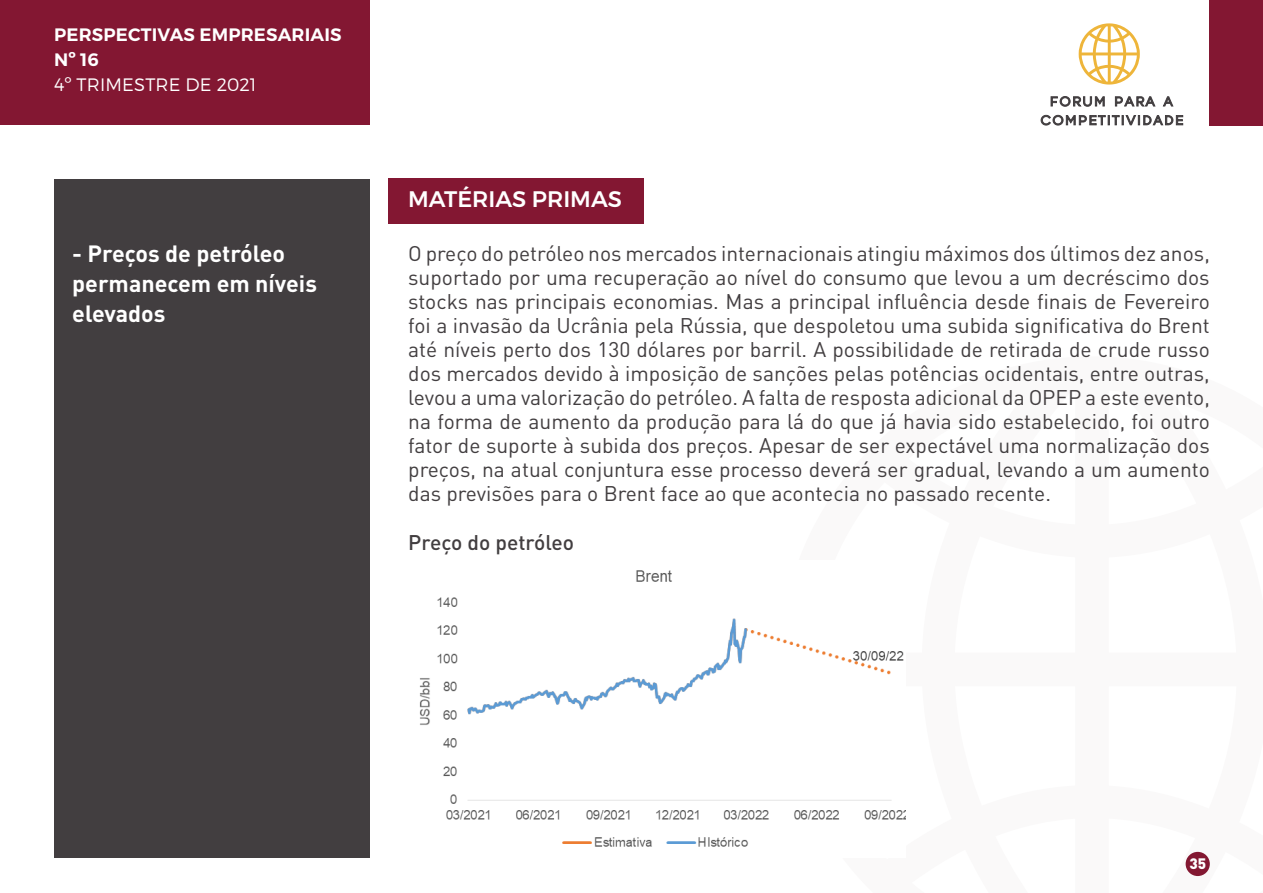
<style>
.page{position:relative;width:1263px;height:893px;background:#fff}
.page>*{position:absolute;margin:0;border:0;box-sizing:border-box;transform-origin:0 0}
.t1{font:700 23.25px/30px "DIN Pro";color:#fff}
.t2{font:500 22.5px "Montserrat";color:#fff}
.t3{font:21px/24px "DIN Pro";color:#423e40;text-align:justify}
.t4{font:500 21px "DIN Pro";color:#423e40}
.t5{font:600 18px/25.2px "Montserrat";letter-spacing:.01em;color:#fff}
.t6{font:300 18px "Montserrat";letter-spacing:.01em;color:#fff}
.t7{font:900 15px "DIN Pro";color:#fff}
</style>
<div class="page">
<div style="left:54px;top:179px;width:316px;height:678px;background:#423e40"></div>
<div style="left:0;top:0;width:370px;height:125px;background:#831732"></div>
<div style="left:1210px;top:0;width:53px;height:125px;background:#831732"></div>
<svg style="left:1079px;top:23px;width:61px;height:62px"></svg>
<svg style="left:1050px;top:96px;width:55px;height:11px"></svg>
<svg style="left:1115px;top:96px;width:41px;height:11px"></svg>
<svg style="left:1162px;top:96px;width:12px;height:11px"></svg>
<svg style="left:1040px;top:114px;width:143px;height:12px"></svg>
<div style="left:1185px;top:852px;width:25px;height:24px;background:#831832;border-radius:50%"></div>
<div style="left:388px;top:179px;width:256px;height:45px;background:#831732"></div>
<img style="left:419px;top:570px;width:487px;height:277px">
<p class="t5" style="left:54px;top:22px;width:289px">PERSPECTIVAS EMPRESARIAIS<br>Nº 16</p>
<p class="t6" style="left:54px;top:74px;width:204px">4º TRIMESTRE DE 2021</p>
<p class="t1" style="left:72px;top:238px;width:246px">- Preços de petróleo permanecem em níveis elevados</p>
<p class="t2" style="left:408px;top:185px;width:215px">MATÉRIAS PRIMAS</p>
<p class="t3" style="left:408px;top:240px;width:803px">O preço do petróleo nos mercados internacionais atingiu máximos dos últimos dez anos, suportado por uma recuperação ao nível do consumo que levou a um decréscimo dos stocks nas principais economias. Mas a principal influência desde finais de Fevereiro foi a invasão da Ucrânia pela Rússia, que despoletou uma subida significativa do Brent até níveis perto dos 130 dólares por barril. A possibilidade de retirada de crude russo dos mercados devido à imposição de sanções pelas potências ocidentais, entre outras, levou a uma valorização do petróleo. A falta de resposta adicional da OPEP a este evento, na forma de aumento da produção para lá do que já havia sido estabelecido, foi outro fator de suporte à subida dos preços. Apesar de ser expectável uma normalização dos preços, na atual conjuntura esse processo deverá ser gradual, levando a um aumento das previsões para o Brent face ao que acontecia no passado recente.</p>
<p class="t4" style="left:408px;top:528px;width:167px">Preço do petróleo</p>
<p class="t7" style="left:1189px;top:853px;width:18px">35</p>
</div>
